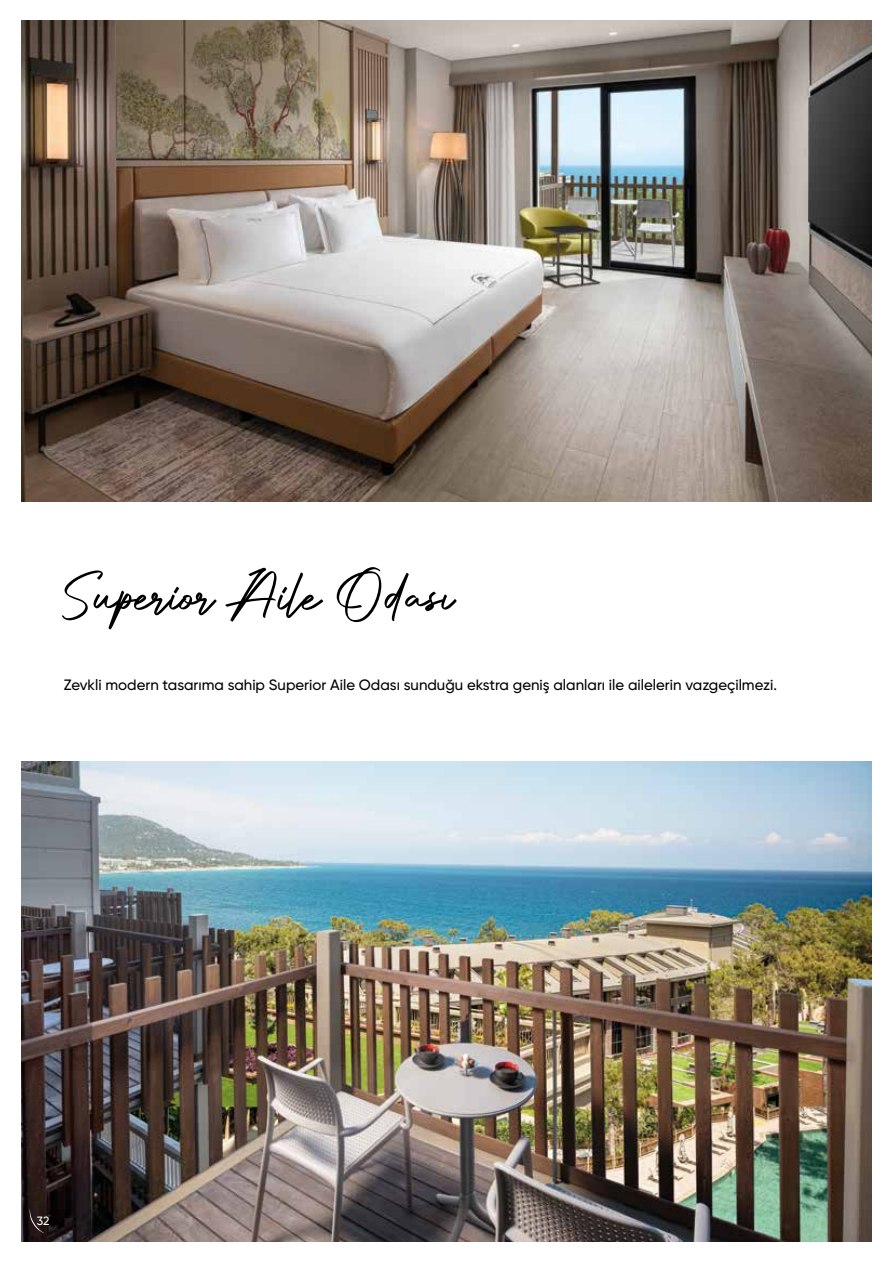
<style>
.page{position:relative;width:893px;height:1263px;background:#fff}
.page>*{position:absolute;margin:0;border:0;box-sizing:border-box;transform-origin:0 0}
.t1{font:68.55px "Authentic Signature";color:#000}
.t2{font:500 15px "Gilroy";color:#000}
.t3{font:500 12px "Gilroy";color:#fff}
</style>
<div class="page">
<img style="left:21px;top:761px;width:851px;height:481px">
<img style="left:21px;top:21px;width:851px;height:480px">
<svg style="left:30px;top:1209px;width:14px;height:24px"></svg>
<h1 class="t1" style="left:65px;top:558px;width:390px">Superior Aile Odası</h1>
<p class="t2" style="left:64px;top:675px;width:715px">Zevkli modern tasarıma sahip Superior Aile Odası sunduğu ekstra geniş alanları ile ailelerin vazgeçilmezi.</p>
<p class="t3" style="left:37px;top:1213px;width:14px">32</p>
</div>
